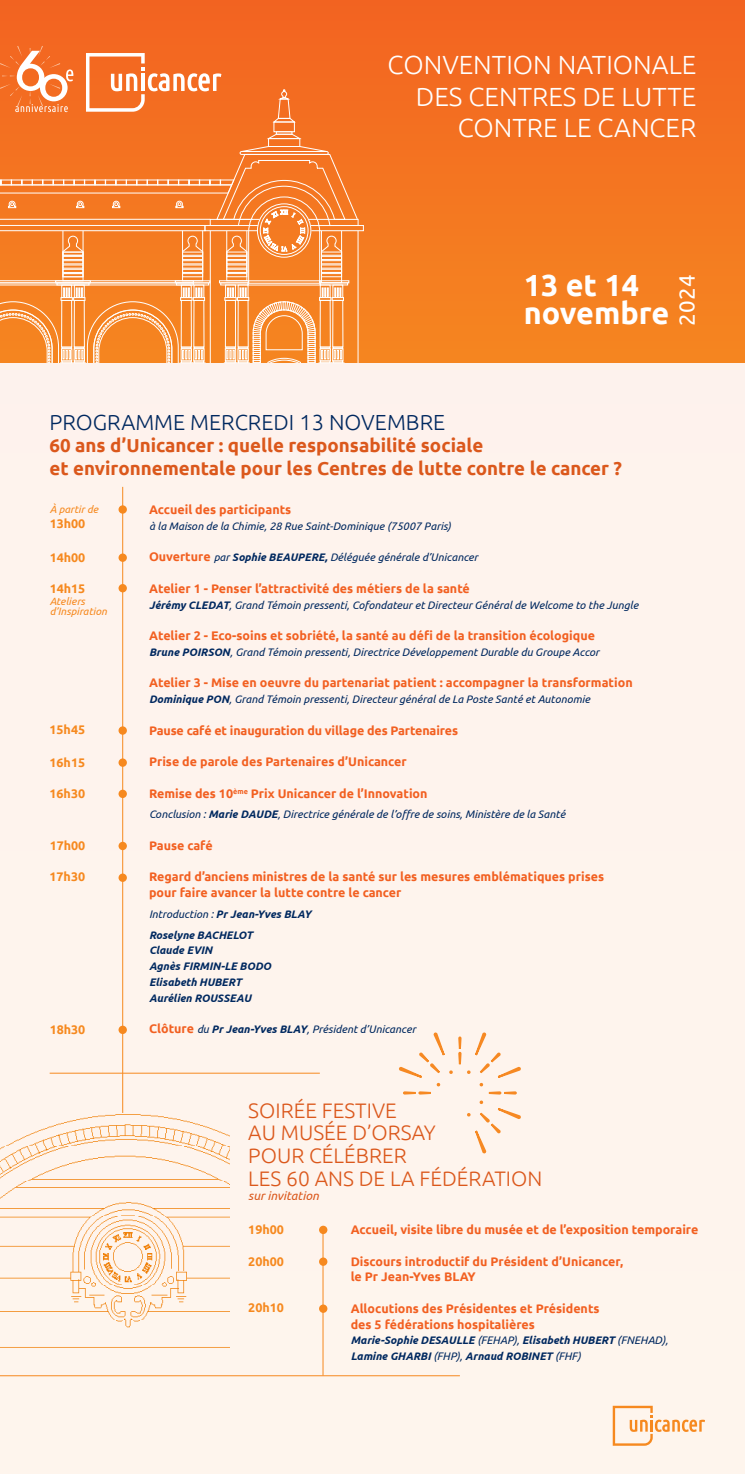
<style>
.page{position:relative;width:745px;height:1474px;background:#fff}
.page>*{position:absolute;margin:0;border:0;box-sizing:border-box;transform-origin:0 0}
.t1{font:700 30.45px/28.2px "Ubuntu";color:#fff}
.t2{font:300 26.25px/31.5px "Ubuntu";color:#fff;text-align:right}
.t3{font:22.22px "Ubuntu";color:#fff}
.t4{font:300 21.88px "Ubuntu";color:#00285f}
.t5{font:300 21px/22.8px "Ubuntu";color:#db581c}
.t6{font:700 18.72px/22.4px "Ubuntu";color:#db581c}
.t7{font:700 12.42px/15.8px "Ubuntu";color:#f26021}
.t8{font:700 12.42px "Ubuntu";color:#f6891f}
.t9{font:italic 12.25px "Ubuntu";color:#db581c}
.t10{font:italic 10.85px "Ubuntu";color:#00285f}
.t11{font:italic 700 10.85px/15.8px "Ubuntu";color:#00285f}
.t12{font:italic 10.5px/10.5px "Ubuntu";color:#f6891f}
.s1{font-weight:700;font-style:normal;font-size:12.42px;color:#f26021}
.s2{font-weight:700}
.s3{font-weight:400}
</style>
<div class="page">
<div style="left:0;top:271px;width:744px;height:1202px;background:#fef4ed"></div>
<div style="left:0;top:0;width:744px;height:362px;background:linear-gradient(to bottom,#f26321,#f58620)"></div>
<svg style="left:612px;top:1405px;width:92px;height:40px"></svg>
<img style="left:0;top:1111px;width:229px;height:237px">
<div style="left:118px;top:505px;width:9px;height:8px;background:#f6891f;border-radius:50%"></div>
<div style="left:118px;top:553px;width:9px;height:9px;background:#f6891f;border-radius:50%"></div>
<div style="left:118px;top:726px;width:9px;height:8px;background:#f6891f;border-radius:50%"></div>
<div style="left:118px;top:758px;width:9px;height:8px;background:#f6891f;border-radius:50%"></div>
<svg style="left:118px;top:789px;width:9px;height:9px"></svg>
<svg style="left:118px;top:841px;width:9px;height:9px"></svg>
<div style="left:118px;top:873px;width:9px;height:9px;background:#f6891f;border-radius:50%"></div>
<svg style="left:118px;top:1025px;width:9px;height:9px"></svg>
<div style="left:319px;top:1225px;width:8px;height:8px;background:#f6891f;border-radius:50%"></div>
<div style="left:319px;top:1257px;width:8px;height:8px;background:#f6891f;border-radius:50%"></div>
<div style="left:319px;top:1304px;width:8px;height:8px;background:#f6891f;border-radius:50%"></div>
<div style="left:118px;top:584px;width:9px;height:8px;background:#f6891f;border-radius:50%"></div>
<hr style="left:122px;top:487px;width:1px;height:625px;background:#f6891f">
<hr style="left:0;top:1375px;width:459px;height:1px;background:#f6891f">
<hr style="left:322px;top:1228px;width:1px;height:147px;background:#f6891f">
<hr style="left:50px;top:1072px;width:269px;height:1px;background:#f6891f">
<div style="left:273px;top:122px;width:21px;height:10px;border:1px solid #fff"></div>
<div style="left:276px;top:131px;width:16px;height:3px;border:1px solid #fff"></div>
<svg style="left:266px;top:134px;width:34px;height:5px"></svg>
<svg style="left:272px;top:89px;width:23px;height:33px"></svg>
<svg style="left:0;top:146px;width:363px;height:217px;background:#f58f42"></svg>
<div style="left:219px;top:280px;width:30px;height:3px;border:1px solid #fff"></div>
<div style="left:220px;top:282px;width:28px;height:3px;border:1px solid #fff"></div>
<svg style="left:399px;top:1032px;width:53px;height:62px"></svg>
<svg style="left:467px;top:1100px;width:54px;height:54px"></svg>
<svg style="left:458px;top:1032px;width:63px;height:62px"></svg>
<svg style="left:86px;top:53px;width:135px;height:59px"></svg>
<svg style="left:0;top:46px;width:73px;height:66px;background:#f5894f"></svg>
<p class="t2" style="left:387px;top:49px;width:310px">CONVENTION NATIONALE</p>
<p class="t2" style="left:415px;top:80px;width:282px">DES CENTRES DE LUTTE<br>CONTRE LE CANCER</p>
<p class="t1" style="left:523px;top:271px;width:147px">13 et 14 novembre</p>
<p class="t3" style="left:673px;top:326px;width:53px;rotate:-90deg">2024</p>
<p class="t4" style="left:49px;top:409px;width:397px">PROGRAMME MERCREDI 13 NOVEMBRE</p>
<p class="t6" style="left:49px;top:434px;width:574px">60 ans d’Unicancer : quelle responsabilité sociale<br>et environnementale pour les Centres de lutte contre le cancer ?</p>
<p class="t7" style="left:149px;top:501px;width:144px">Accueil des participants</p>
<p class="t10" style="left:149px;top:519px;width:303px">à la Maison de la Chimie, 28 Rue Saint-Dominique (75007 Paris)</p>
<p class="t10" style="left:149px;top:551px;width:330px"><span class="s1">Ouverture</span> par <span class="s2">Sophie BEAUPERE,</span> Déléguée générale d’Unicancer</p>
<p class="t7" style="left:149px;top:580px;width:322px">Atelier 1 - Penser l’attractivité des métiers de la santé</p>
<p class="t10" style="left:149px;top:598px;width:490px"><span class="s2">Jérémy CLEDAT</span>, Grand Témoin pressenti, Cofondateur et Directeur Général de Welcome to the Jungle</p>
<p class="t7" style="left:149px;top:627px;width:447px">Atelier 2 - Eco-soins et sobriété, la santé au défi de la transition écologique</p>
<p class="t10" style="left:149px;top:645px;width:451px"><span class="s2">Brune POIRSON</span>, Grand Témoin pressenti, Directrice Développement Durable du Groupe Accor</p>
<p class="t7" style="left:149px;top:675px;width:485px">Atelier 3 - Mise en oeuvre du partenariat patient : accompagner la transformation</p>
<p class="t10" style="left:149px;top:692px;width:442px"><span class="s2">Dominique PON</span>, Grand Témoin pressenti, Directeur général de La Poste Santé et Autonomie</p>
<p class="t7" style="left:149px;top:722px;width:310px">Pause café et inauguration du village des Partenaires</p>
<p class="t7" style="left:149px;top:753px;width:259px">Prise de parole des Partenaires d’Unicancer</p>
<p class="t7" style="left:149px;top:785px;width:280px">Remise des 10<sup>ème</sup> Prix Unicancer de l’Innovation</p>
<p class="t10" style="left:149px;top:808px;width:417px">Conclusion : <span class="s2">Marie DAUDE</span>, Directrice générale de l’offre de soins, Ministère de la Santé</p>
<p class="t7" style="left:149px;top:837px;width:65px">Pause café</p>
<p class="t7" style="left:149px;top:869px;width:456px">Regard d’anciens ministres de la santé sur les mesures emblématiques prises pour faire avancer la lutte contre le cancer</p>
<p class="t11" style="left:149px;top:906px;width:164px"><span class="s3">Introduction :</span> Pr Jean-Yves BLAY</p>
<p class="t11" style="left:149px;top:926px;width:105px">Roselyne BACHELOT</p>
<p class="t11" style="left:149px;top:942px;width:124px">Claude EVIN<br>Agnès FIRMIN-LE BODO</p>
<p class="t11" style="left:149px;top:974px;width:94px">Elisabeth HUBERT</p>
<p class="t11" style="left:149px;top:989px;width:104px">Aurélien ROUSSEAU</p>
<p class="t10" style="left:149px;top:1022px;width:268px"><span class="s1">Clôture</span> du <span class="s2">Pr Jean-Yves BLAY</span>, Président d’Unicancer</p>
<p class="t12" style="left:50px;top:503px;width:50px">À partir de</p>
<p class="t8" style="left:50px;top:516px;width:37px">13h00</p>
<p class="t8" style="left:50px;top:550px;width:37px">14h00</p>
<p class="t8" style="left:50px;top:580px;width:37px">14h15</p>
<p class="t12" style="left:50px;top:595px;width:59px">Ateliers d’Inspiration</p>
<p class="t8" style="left:49px;top:721px;width:37px">15h45</p>
<p class="t8" style="left:49px;top:755px;width:37px">16h15</p>
<p class="t8" style="left:49px;top:786px;width:37px">16h30</p>
<p class="t8" style="left:50px;top:838px;width:37px">17h00</p>
<p class="t8" style="left:49px;top:869px;width:37px">17h30</p>
<p class="t8" style="left:50px;top:1021px;width:37px">18h30</p>
<p class="t5" style="left:248px;top:1098px;width:295px">SOIRÉE FESTIVE<br>AU MUSÉE D’ORSAY<br>POUR CÉLÉBRER<br>LES 60 ANS DE LA FÉDÉRATION</p>
<p class="t9" style="left:248px;top:1188px;width:72px">sur invitation</p>
<p class="t7" style="left:350px;top:1221px;width:349px">Accueil, visite libre du musée et de l’exposition temporaire</p>
<p class="t7" style="left:350px;top:1253px;width:274px">Discours introductif du Président d’Unicancer, le Pr Jean-Yves BLAY</p>
<p class="t7" style="left:350px;top:1300px;width:250px">Allocutions des Présidentes et Présidents des 5 fédérations hospitalières</p>
<p class="t11" style="left:350px;top:1332px;width:319px">Marie-Sophie DESAULLE <span class="s3">(FEHAP),</span> Elisabeth HUBERT <span class="s3">(FNEHAD),<br></span>Lamine GHARBI <span class="s3">(FHP),</span> Arnaud ROBINET <span class="s3">(FHF)</span></p>
<p class="t8" style="left:248px;top:1222px;width:37px">19h00</p>
<p class="t8" style="left:248px;top:1254px;width:37px">20h00</p>
<p class="t8" style="left:248px;top:1300px;width:37px">20h10</p>
</div>
